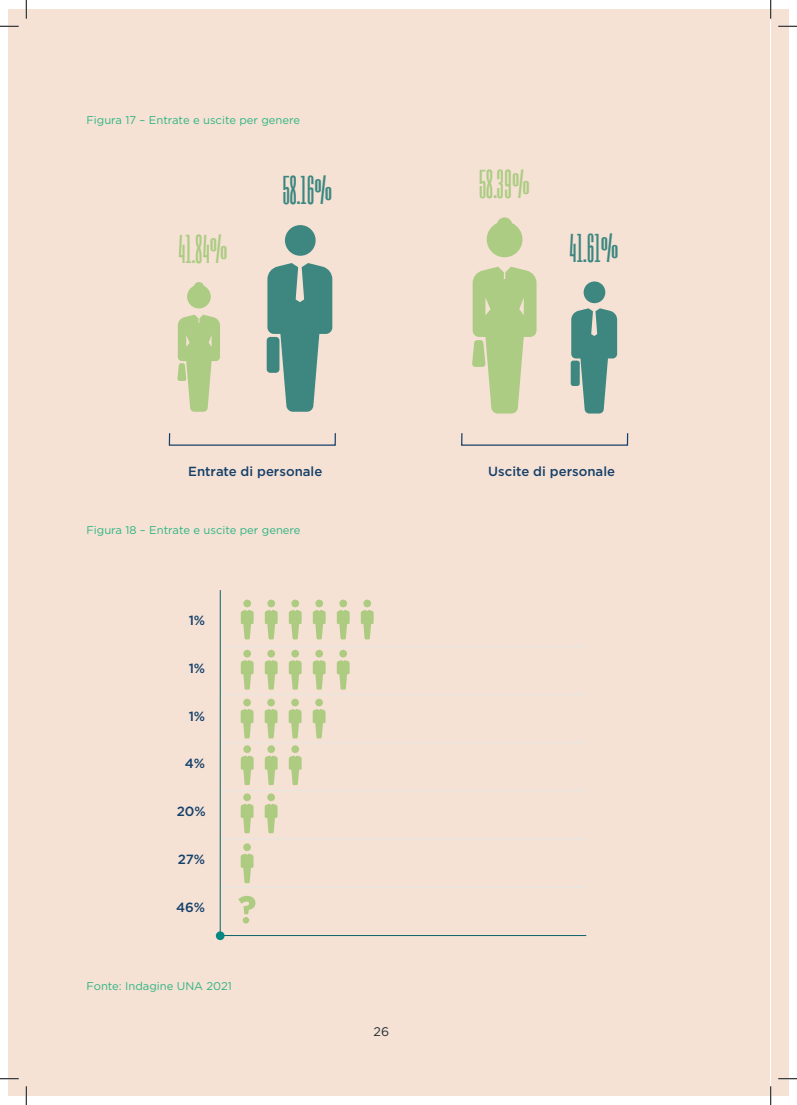
<style>
.page{position:relative;width:797px;height:1105px;background:#fff}
.page>*{position:absolute;margin:0;border:0;box-sizing:border-box;transform-origin:0 0}
.t1{font:33.38px "Six Caps";color:#3d8780}
.t2{font:33.38px "Six Caps";color:#abcc82}
.t3{font:500 13.25px "Gotham";color:#174069}
.t4{font:500 13.25px "Gotham";color:#144069}
.t5{font:12.5px "Gotham";color:#282d32}
.t6{font:11.25px "Gotham";color:#2fb481}
</style>
<div class="page">
<div style="left:9px;top:9px;width:761px;height:1087px;background:#f5e2d5"></div>
<div style="left:771px;top:9px;width:17px;height:1087px;background:#f5e2d5"></div>
<svg style="left:220px;top:590px;width:366px;height:346px"></svg>
<svg style="left:241px;top:610px;width:13px;height:29px"></svg>
<div style="left:243px;top:600px;width:8px;height:7px;background:#adcc82;border-radius:50%"></div>
<svg style="left:265px;top:610px;width:12px;height:29px"></svg>
<div style="left:267px;top:600px;width:8px;height:7px;background:#adcc82;border-radius:50%"></div>
<svg style="left:289px;top:610px;width:12px;height:29px"></svg>
<div style="left:291px;top:600px;width:8px;height:7px;background:#adcc82;border-radius:50%"></div>
<svg style="left:313px;top:610px;width:12px;height:29px"></svg>
<div style="left:315px;top:600px;width:8px;height:7px;background:#adcc82;border-radius:50%"></div>
<svg style="left:337px;top:610px;width:12px;height:29px"></svg>
<div style="left:339px;top:600px;width:8px;height:7px;background:#adcc82;border-radius:50%"></div>
<svg style="left:361px;top:610px;width:12px;height:29px"></svg>
<div style="left:363px;top:600px;width:8px;height:7px;background:#adcc82;border-radius:50%"></div>
<div style="left:243px;top:650px;width:8px;height:7px;background:#adcc82;border-radius:50%"></div>
<div style="left:267px;top:650px;width:8px;height:7px;background:#adcc82;border-radius:50%"></div>
<div style="left:291px;top:650px;width:8px;height:7px;background:#adcc82;border-radius:50%"></div>
<div style="left:315px;top:650px;width:8px;height:7px;background:#adcc82;border-radius:50%"></div>
<svg style="left:220px;top:660px;width:366px;height:35px"></svg>
<div style="left:339px;top:650px;width:8px;height:7px;background:#adcc82;border-radius:50%"></div>
<div style="left:243px;top:699px;width:8px;height:7px;background:#adcc82;border-radius:50%"></div>
<div style="left:267px;top:699px;width:8px;height:7px;background:#adcc82;border-radius:50%"></div>
<div style="left:291px;top:699px;width:8px;height:7px;background:#adcc82;border-radius:50%"></div>
<svg style="left:220px;top:709px;width:366px;height:34px"></svg>
<div style="left:315px;top:699px;width:8px;height:7px;background:#adcc82;border-radius:50%"></div>
<div style="left:243px;top:745px;width:8px;height:8px;background:#adcc82;border-radius:50%"></div>
<div style="left:267px;top:745px;width:8px;height:8px;background:#adcc82;border-radius:50%"></div>
<svg style="left:220px;top:756px;width:366px;height:35px"></svg>
<div style="left:291px;top:745px;width:8px;height:8px;background:#adcc82;border-radius:50%"></div>
<svg style="left:241px;top:804px;width:12px;height:29px"></svg>
<div style="left:243px;top:793px;width:8px;height:8px;background:#adcc82;border-radius:50%"></div>
<svg style="left:265px;top:804px;width:12px;height:29px"></svg>
<div style="left:267px;top:793px;width:8px;height:8px;background:#adcc82;border-radius:50%"></div>
<svg style="left:220px;top:854px;width:366px;height:34px"></svg>
<div style="left:243px;top:843px;width:8px;height:8px;background:#adcc82;border-radius:50%"></div>
<svg style="left:238px;top:896px;width:17px;height:27px"></svg>
<div style="left:216px;top:931px;width:8px;height:9px;background:#058782;border-radius:50%"></div>
<svg style="left:168px;top:433px;width:461px;height:13px"></svg>
<svg style="left:267px;top:263px;width:65px;height:149px"></svg>
<div style="left:267px;top:337px;width:12px;height:36px;background:#3d8780;border-radius:4px"></div>
<div style="left:285px;top:225px;width:30px;height:31px;background:#3d8780;border-radius:50%"></div>
<svg style="left:187px;top:282px;width:24px;height:26px"></svg>
<svg style="left:177px;top:315px;width:43px;height:97px"></svg>
<svg style="left:571px;top:308px;width:46px;height:105px"></svg>
<div style="left:570px;top:361px;width:9px;height:25px;background:#3d8780;border-radius:3px"></div>
<div style="left:583px;top:281px;width:22px;height:22px;background:#3d8780;border-radius:50%"></div>
<svg style="left:486px;top:217px;width:36px;height:40px"></svg>
<svg style="left:472px;top:267px;width:64px;height:146px"></svg>
<svg style="left:0;top:25px;width:19px;height:2px"></svg>
<svg style="left:778px;top:25px;width:19px;height:2px"></svg>
<svg style="left:0;top:1078px;width:19px;height:1px"></svg>
<svg style="left:778px;top:1078px;width:19px;height:1px"></svg>
<svg style="left:25px;top:0;width:2px;height:19px"></svg>
<svg style="left:25px;top:1086px;width:2px;height:19px"></svg>
<svg style="left:770px;top:0;width:1px;height:19px"></svg>
<svg style="left:770px;top:1086px;width:1px;height:19px"></svg>
<p class="t6" style="left:86px;top:113px;width:215px">Figura 17 – Entrate e uscite per genere</p>
<h1 class="t1" style="left:282px;top:167px;width:51px">58.16%</h1>
<h1 class="t2" style="left:479px;top:161px;width:52px">58.39%</h1>
<h1 class="t2" style="left:178px;top:226px;width:51px">41.84%</h1>
<h1 class="t1" style="left:569px;top:225px;width:50px">41.61%</h1>
<p class="t3" style="left:188px;top:463px;width:136px">Entrate di personale</p>
<p class="t3" style="left:488px;top:463px;width:128px">Uscite di personale</p>
<p class="t6" style="left:86px;top:523px;width:215px">Figura 18 – Entrate e uscite per genere</p>
<p class="t4" style="left:189px;top:611px;width:18px">1%</p>
<p class="t4" style="left:189px;top:659px;width:18px">1%</p>
<p class="t4" style="left:189px;top:707px;width:18px">1%</p>
<p class="t4" style="left:185px;top:755px;width:22px">4%</p>
<p class="t4" style="left:177px;top:803px;width:31px">20%</p>
<p class="t4" style="left:178px;top:851px;width:29px">27%</p>
<p class="t4" style="left:176px;top:899px;width:31px">46%</p>
<p class="t6" style="left:86px;top:979px;width:147px">Fonte: Indagine UNA 2021</p>
<p class="t5" style="left:373px;top:1023px;width:17px">26</p>
</div>
